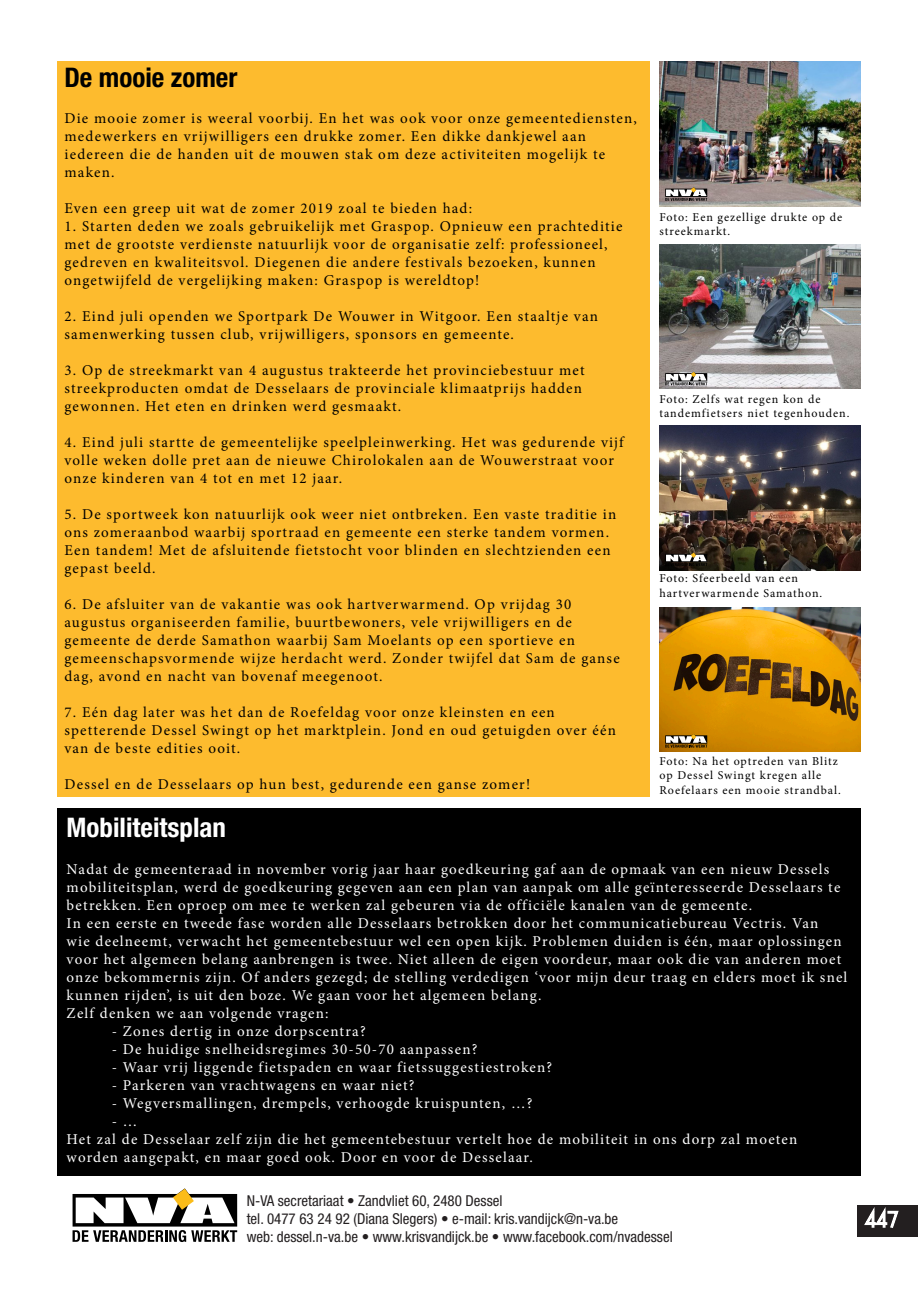
<style>
.page{position:relative;width:919px;height:1289px;background:#fff}
.page>*{position:absolute;margin:0;border:0;box-sizing:border-box;transform-origin:0 0}
.Titels{font:700 condensed 27px "Helvetica Neue LT Std";color:#fff}
.Titels-2{font:700 condensed 27px "Helvetica Neue LT Std";color:#000}
.Tekst{font:15px/18px "Minion Pro";letter-spacing:.08em;color:#000}
.gewone_tekst{font:15px/18px "Minion Pro";letter-spacing:.08em;color:#fff}
.t1{font:condensed 15px/18px "Helvetica Neue LT Std";color:#231f20}
.gewone_tekst-2{font:12px/14.4px "Minion Pro";letter-spacing:.08em;color:#000}
</style>
<div class="page">
<div style="left:857px;top:1204px;width:61px;height:32px;background:#231f20"></div>
<svg style="left:862px;top:1204px;width:38px;height:24px"></svg>
<svg style="left:72px;top:1188px;width:165px;height:53px"></svg>
<div style="left:57px;top:61px;width:592px;height:736px;background:#fdbb2e"></div>
<div style="left:57px;top:808px;width:803px;height:368px;background:#000"></div>
<img style="left:659px;top:607px;width:201px;height:145px">
<img style="left:659px;top:426px;width:201px;height:144px">
<img style="left:659px;top:244px;width:201px;height:144px">
<img style="left:659px;top:61px;width:201px;height:145px">
<svg style="left:665px;top:187px;width:42px;height:14px"></svg>
<svg style="left:665px;top:371px;width:42px;height:14px"></svg>
<svg style="left:665px;top:552px;width:42px;height:14px"></svg>
<svg style="left:665px;top:734px;width:42px;height:13px"></svg>
<p class="Titels-2" style="left:64px;top:61px;width:174px">De mooie zomer</p>
<p class="Tekst" style="left:64px;top:109px;width:574px">Die mooie zomer is weeral voorbij. En het was ook voor onze gemeentediensten, medewerkers en vrijwilligers een drukke zomer. Een dikke dankjewel aan iedereen die de handen uit de mouwen stak om deze activiteiten mogelijk te maken.</p>
<p class="Tekst" style="left:64px;top:199px;width:409px">Even een greep uit wat de zomer 2019 zoal te bieden had:</p>
<p class="Tekst" style="left:64px;top:217px;width:559px">1. Starten deden we zoals gebruikelijk met Graspop. Opnieuw een prachteditie met de grootste verdienste natuurlijk voor de organisatie zelf: professioneel, gedreven en kwaliteitsvol. Diegenen die andere festivals bezoeken, kunnen ongetwijfeld de vergelijking maken: Graspop is wereldtop!</p>
<p class="Tekst" style="left:64px;top:307px;width:535px">2. Eind juli openden we Sportpark De Wouwer in Witgoor. Een staaltje van samenwerking tussen club, vrijwilligers, sponsors en gemeente.</p>
<p class="Tekst" style="left:64px;top:361px;width:521px">3. Op de streekmarkt van 4 augustus trakteerde het provinciebestuur met streekproducten omdat de Desselaars de provinciale klimaatprijs hadden gewonnen. Het eten en drinken werd gesmaakt.</p>
<p class="Tekst" style="left:64px;top:433px;width:560px">4. Eind juli startte de gemeentelijke speelpleinwerking. Het was gedurende vijf volle weken dolle pret aan de nieuwe Chirolokalen aan de Wouwerstraat voor onze kinderen van 4 tot en met 12 jaar.</p>
<p class="Tekst" style="left:64px;top:505px;width:553px">5. De sportweek kon natuurlijk ook weer niet ontbreken. Een vaste traditie in ons zomeraanbod waarbij sportraad en gemeente een sterke tandem vormen.<br>Een tandem! Met de afsluitende fietstocht voor blinden en slechtzienden een gepast beeld.</p>
<p class="Tekst" style="left:64px;top:595px;width:556px">6. De afsluiter van de vakantie was ook hartverwarmend. Op vrijdag 30 augustus organiseerden familie, buurtbewoners, vele vrijwilligers en de gemeente de derde Samathon waarbij Sam Moelants op een sportieve en gemeenschapsvormende wijze herdacht werd. Zonder twijfel dat Sam de ganse dag, avond en nacht van bovenaf meegenoot.</p>
<p class="Tekst" style="left:64px;top:703px;width:553px">7. Eén dag later was het dan de Roefeldag voor onze kleinsten en een spetterende Dessel Swingt op het marktplein. Jond en oud getuigden over één van de beste edities ooit.</p>
<p class="Tekst" style="left:64px;top:775px;width:467px">Dessel en de Desselaars op hun best, gedurende een ganse zomer!</p>
<p class="Titels" style="left:67px;top:811px;width:161px">Mobiliteitsplan</p>
<p class="gewone_tekst" style="left:67px;top:859px;width:775px">Nadat de gemeenteraad in november vorig jaar haar goedkeuring gaf aan de opmaak van een nieuw Dessels mobiliteitsplan, werd de goedkeuring gegeven aan een plan van aanpak om alle geïnteresseerde Desselaars te betrekken. Een oproep om mee te werken zal gebeuren via de officiële kanalen van de gemeente.</p>
<p class="gewone_tekst" style="left:67px;top:913px;width:782px">In een eerste en tweede fase worden alle Desselaars betrokken door het communicatiebureau Vectris. Van<br>wie deelneemt, verwacht het gemeentebestuur wel een open kijk. Problemen duiden is één, maar oplossingen voor het algemeen belang aanbrengen is twee. Niet alleen de eigen voordeur, maar ook die van anderen moet onze bekommernis zijn. Of anders gezegd; de stelling verdedigen ‘voor mijn deur traag en elders moet ik snel kunnen rijden’, is uit den boze. We gaan voor het algemeen belang.</p>
<p class="gewone_tekst" style="left:67px;top:1003px;width:263px">Zelf denken we aan volgende vragen:</p>
<p class="gewone_tekst" style="left:112px;top:1021px;width:255px">- Zones dertig in onze dorpscentra?</p>
<p class="gewone_tekst" style="left:112px;top:1039px;width:367px">- De huidige snelheidsregimes 30-50-70 aanpassen?</p>
<p class="gewone_tekst" style="left:112px;top:1057px;width:442px">- Waar vrij liggende fietspaden en waar fietssuggestiestroken?</p>
<p class="gewone_tekst" style="left:112px;top:1075px;width:304px">- Parkeren van vrachtwagens en waar niet?</p>
<p class="gewone_tekst" style="left:112px;top:1093px;width:422px">- Wegversmallingen, drempels, verhoogde kruispunten, …?</p>
<p class="gewone_tekst" style="left:112px;top:1111px;width:27px">- …</p>
<p class="gewone_tekst" style="left:67px;top:1129px;width:732px">Het zal de Desselaar zelf zijn die het gemeentebestuur vertelt hoe de mobiliteit in ons dorp zal moeten worden aangepakt, en maar goed ook. Door en voor de Desselaar.</p>
<p class="gewone_tekst-2" style="left:659px;top:210px;width:184px">Foto: Een gezellige drukte op de streekmarkt.</p>
<p class="gewone_tekst-2" style="left:659px;top:392px;width:191px">Foto: Zelfs wat regen kon de tandemfietsers niet tegenhouden.</p>
<p class="gewone_tekst-2" style="left:659px;top:571px;width:164px">Foto: Sfeerbeeld van een hartverwarmende Samathon.</p>
<p class="gewone_tekst-2" style="left:659px;top:754px;width:183px">Foto: Na het optreden van Blitz op Dessel Swingt kregen alle<br>Roefelaars een mooie strandbal.</p>
<p class="t1" style="left:247px;top:1191px;width:427px">N-VA secretariaat • Zandvliet 60, 2480 Dessel<br>tel. 0477 63 24 92 (Diana Slegers) • e-mail: kris.vandijck@n-va.be<br>web: dessel.n-va.be • www.krisvandijck.be • www.facebook.com/nvadessel</p>
</div>
